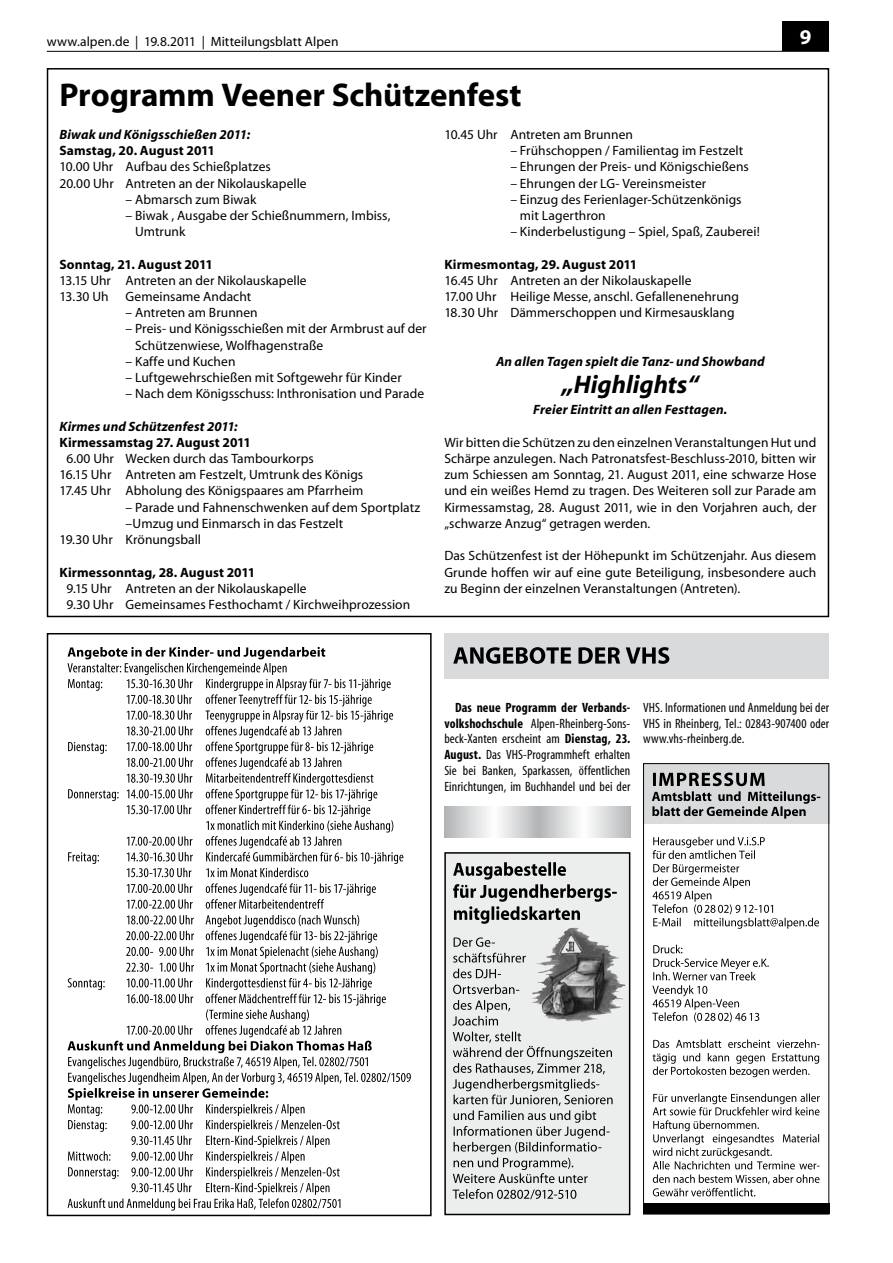
<style>
.page{position:relative;width:893px;height:1263px;background:#fff}
.page>*{position:absolute;margin:0;border:0;box-sizing:border-box;transform-origin:0 0}
.t1{font:700 33px "Myriad";letter-spacing:-.005em;color:#000}
.t2{font:italic 700 25.5px "Myriad";color:#000}
.t3{font:700 21px "Myriad";color:#fff}
.t4{font:13.5px/16.2px "Myriad";letter-spacing:.005em;color:#000}
.t5{font:condensed 13.5px/15.8px "Myriad";letter-spacing:.005em;color:#000;text-align:justify}
.t6{font:italic 700 13.5px "Myriad";letter-spacing:.01em;color:#000}
.t7{font:700 13.5px "Myriad";letter-spacing:.01em;color:#000}
.s1{font-weight:700}
</style>
<div class="page">
<div style="left:782px;top:21px;width:47px;height:30px;background:#000"></div>
<hr style="left:47px;top:51px;width:782px;height:1px;background:#000">
<div style="left:643px;top:764px;width:186px;height:60px;background:#d9dadb"></div>
<svg style="left:652px;top:772px;width:168px;height:47px"></svg>
<div style="left:643px;top:1203px;width:186px;height:11px;background:#000"></div>
<div style="left:643px;top:763px;width:186px;height:451px;border:1px solid #000"></div>
<svg style="left:652px;top:837px;width:167px;height:92px"></svg>
<svg style="left:652px;top:945px;width:117px;height:77px"></svg>
<svg style="left:653px;top:1039px;width:167px;height:38px"></svg>
<svg style="left:653px;top:1093px;width:167px;height:103px"></svg>
<svg style="left:447px;top:855px;width:180px;height:357px;background:#d3d4d4"></svg>
<div style="left:444px;top:852px;width:186px;height:363px;border:2px solid #000"></div>
<img style="left:532px;top:927px;width:40px;height:72px">
<svg style="left:453px;top:862px;width:164px;height:62px;background:#b4b5b5"></svg>
<svg style="left:453px;top:1189px;width:123px;height:10px"></svg>
<svg style="left:453px;top:1031px;width:160px;height:152px;background:#c8c9c9"></svg>
<svg style="left:453px;top:1000px;width:57px;height:25px"></svg>
<svg style="left:453px;top:984px;width:66px;height:10px"></svg>
<svg style="left:453px;top:968px;width:48px;height:10px"></svg>
<svg style="left:453px;top:953px;width:73px;height:9px"></svg>
<svg style="left:454px;top:937px;width:41px;height:10px"></svg>
<div style="left:47px;top:633px;width:385px;height:583px;border:2px solid #000"></div>
<svg style="left:68px;top:915px;width:343px;height:295px"></svg>
<svg style="left:127px;top:883px;width:249px;height:26px"></svg>
<svg style="left:68px;top:647px;width:335px;height:230px"></svg>
<div style="left:444px;top:633px;width:385px;height:45px;background:#d9dadb"></div>
<svg style="left:453px;top:647px;width:216px;height:17px"></svg>
<svg style="left:444px;top:806px;width:186px;height:32px"></svg>
<p class="t4" style="left:47px;top:34px;width:293px">www.alpen.de | 19.8.2011 | Mitteilungsblatt Alpen</p>
<h3 class="t3" style="left:800px;top:26px;width:13px">9</h3>
<h1 class="t1" style="left:60px;top:78px;width:463px">Programm Veener Schützenfest</h1>
<p class="t6" style="left:60px;top:128px;width:192px">Biwak und Königsschießen 2011:</p>
<p class="t7" style="left:60px;top:144px;width:157px">Samstag, 20. August 2011</p>
<p class="t4" style="left:60px;top:159px;width:249px">10.00 Uhr Aufbau des Schießplatzes<br>20.00 Uhr Antreten an der Nikolauskapelle</p>
<p class="t4" style="left:126px;top:192px;width:132px">– Abmarsch zum Biwak</p>
<p class="t4" style="left:135px;top:208px;width:257px;text-indent:-10px">– Biwak , Ausgabe der Schießnummern, Imbiss,<br>Umtrunk</p>
<p class="t7" style="left:60px;top:257px;width:155px">Sonntag, 21. August 2011</p>
<p class="t4" style="left:60px;top:273px;width:249px">13.15 Uhr Antreten an der Nikolauskapelle<br>13.30 Uh</p>
<p class="t4" style="left:126px;top:289px;width:127px">Gemeinsame Andacht</p>
<p class="t4" style="left:126px;top:305px;width:134px">– Antreten am Brunnen</p>
<p class="t4" style="left:135px;top:321px;width:293px;text-indent:-10px">– Preis- und Königsschießen mit der Armbrust auf der<br>Schützenwiese, Wolfhagenstraße</p>
<p class="t4" style="left:126px;top:354px;width:111px">– Kaffe und Kuchen</p>
<p class="t4" style="left:126px;top:370px;width:278px">– Luftgewehrschießen mit Softgewehr für Kinder</p>
<p class="t4" style="left:126px;top:386px;width:300px">– Nach dem Königsschuss: Inthronisation und Parade</p>
<p class="t6" style="left:60px;top:419px;width:180px">Kirmes und Schützenfest 2011:</p>
<p class="t7" style="left:60px;top:435px;width:193px">Kirmessamstag 27. August 2011</p>
<p class="t4" style="left:60px;top:451px;width:305px;text-indent:7px">6.00 Uhr Wecken durch das Tambourkorps<br>16.15 Uhr Antreten am Festzelt, Umtrunk des Königs<br>17.45 Uhr Abholung des Königspaares am Pfarrheim</p>
<p class="t4" style="left:126px;top:500px;width:296px">– Parade und Fahnenschwenken auf dem Sportplatz</p>
<p class="t4" style="left:126px;top:516px;width:219px">–Umzug und Einmarsch in das Festzelt</p>
<p class="t4" style="left:60px;top:532px;width:143px">19.30 Uhr Krönungsball</p>
<p class="t7" style="left:60px;top:565px;width:197px">Kirmessonntag, 28. August 2011</p>
<p class="t4" style="left:66px;top:581px;width:345px">9.15 Uhr Antreten an der Nikolauskapelle<br>9.30 Uhr Gemeinsames Festhochamt / Kirchweihprozession</p>
<p class="t4" style="left:444px;top:127px;width:190px">10.45 Uhr Antreten am Brunnen</p>
<p class="t4" style="left:510px;top:143px;width:234px">– Frühschoppen / Familientag im Festzelt</p>
<p class="t4" style="left:510px;top:159px;width:240px">– Ehrungen der Preis- und Königschießens</p>
<p class="t4" style="left:510px;top:176px;width:197px">– Ehrungen der LG- Vereinsmeister</p>
<p class="t4" style="left:520px;top:192px;width:223px;text-indent:-10px">– Einzug des Ferienlager-Schützenkönigs mit Lagerthron</p>
<p class="t4" style="left:510px;top:224px;width:251px">– Kinderbelustigung – Spiel, Spaß, Zauberei!</p>
<p class="t7" style="left:444px;top:257px;width:194px">Kirmesmontag, 29. August 2011</p>
<p class="t4" style="left:444px;top:273px;width:296px">16.45 Uhr Antreten an der Nikolauskapelle<br>17.00 Uhr Heilige Messe, anschl. Gefallenenehrung<br>18.30 Uhr Dämmerschoppen und Kirmesausklang</p>
<p class="t6" style="left:496px;top:354px;width:270px">An allen Tagen spielt die Tanz- und Showband</p>
<h2 class="t2" style="left:562px;top:371px;width:138px">„Highlights“</h2>
<p class="t6" style="left:533px;top:403px;width:196px">Freier Eintritt an allen Festtagen.</p>
<p class="t4" style="left:444px;top:435px;width:374px;text-align:justify">Wir bitten die Schützen zu den einzelnen Veranstaltungen Hut und Schärpe anzulegen. Nach Patronatsfest-Beschluss-2010, bitten wir zum Schiessen am Sonntag, 21. August 2011, eine schwarze Hose und ein weißes Hemd zu tragen. Des Weiteren soll zur Parade am Kirmessamstag, 28. August 2011, wie in den Vorjahren auch, der „schwarze Anzug“ getragen werden.</p>
<p class="t4" style="left:444px;top:548px;width:374px;text-align:justify">Das Schützenfest ist der Höhepunkt im Schützenjahr. Aus diesem Grunde hoffen wir auf eine gute Beteiligung, insbesondere auch zu Beginn der einzelnen Veranstaltungen (Antreten).</p>
<p class="t5" style="left:444px;top:700px;width:188px;text-indent:11px"><span class="s1">Das neue Programm der Verbands&shy;volkshochschule</span> Alpen-Rheinberg-Sons&shy;beck-Xanten erscheint am <span class="s1">Dienstag, 23.<br>August.</span> Das VHS-Programmheft erhalten Sie bei Banken, Sparkassen, öffentlichen Einrichtungen, im Buchhandel und bei der</p>
<p class="t5" style="left:643px;top:700px;width:188px">VHS. Informationen und Anmeldung bei der VHS in Rheinberg, Tel.: 02843-907400 oder www.vhs-rheinberg.de.</p>
</div>
